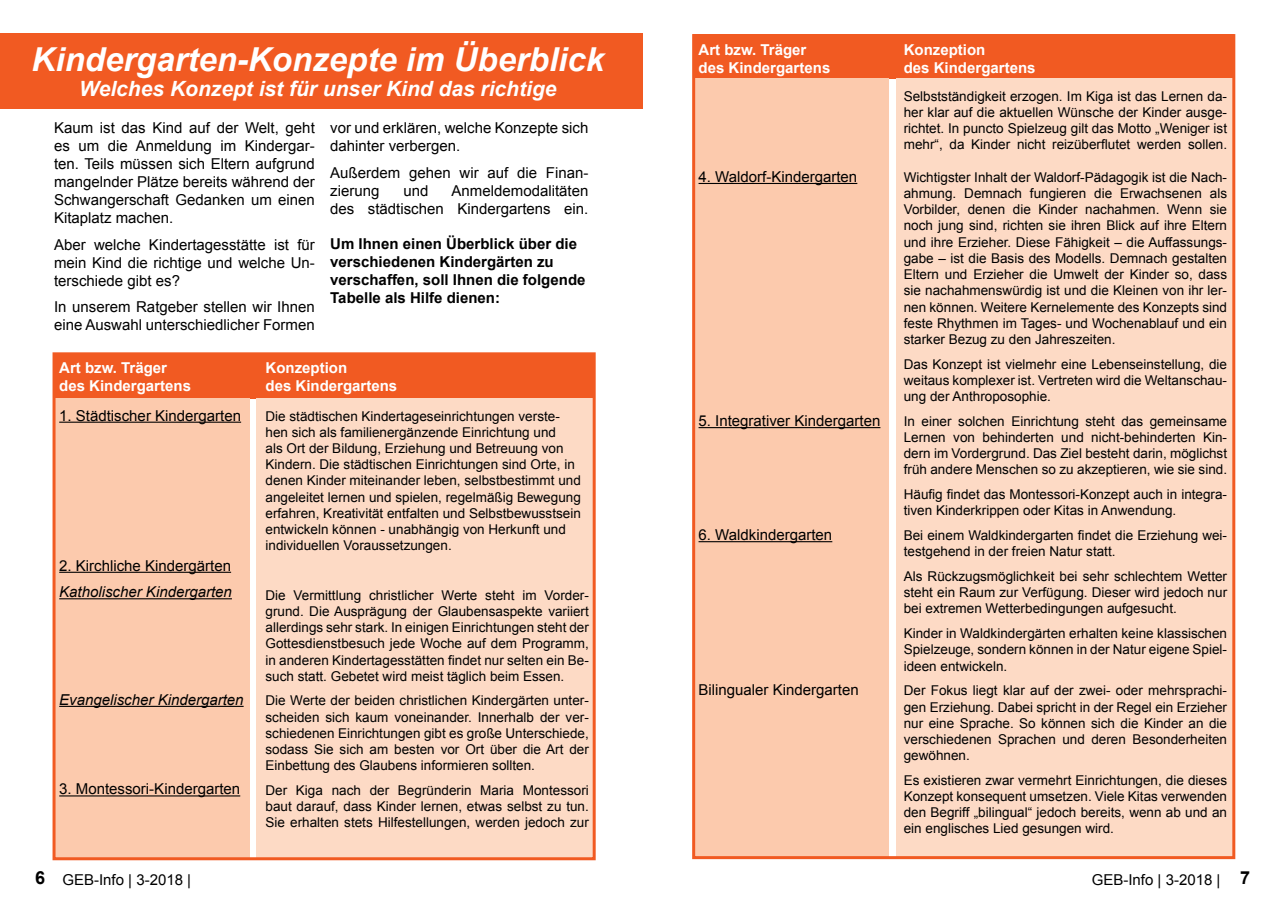
<style>
.page{position:relative;width:1285px;height:919px;background:#fff}
.page>*{position:absolute;margin:0;border:0;box-sizing:border-box;transform-origin:0 0}
.t1{font:italic 700 33px "Arial";color:#fff}
.t2{font:italic 700 21px "Arial";color:#fff}
.t3{font:700 18px "Arial";color:#000}
.t4{font:15px/18px "Arial";color:#000}
.t5{font:700 15px/18px "Arial";color:#fff}
.t6{font:700 15px/18px "Arial";color:#000}
.t7{font:italic 15px "Arial";color:#000}
.t8{font:13.5px/16.2px "Arial";color:#000;text-align:justify}
</style>
<div class="page">
<div style="left:693px;top:34px;width:540px;height:45px;background:#f15a22"></div>
<div style="left:895px;top:79px;width:338px;height:780px;background:#fddac5"></div>
<div style="left:693px;top:79px;width:195px;height:780px;background:#fccaad"></div>
<div style="left:54px;top:354px;width:540px;height:44px;background:#f15a22"></div>
<div style="left:256px;top:398px;width:338px;height:462px;background:#fddac5"></div>
<div style="left:54px;top:398px;width:195px;height:462px;background:#fccaad"></div>
<div style="left:0;top:33px;width:642px;height:75px;background:#f15a22"></div>
<hr style="left:59px;top:421px;width:182px;height:1px;background:#000">
<hr style="left:59px;top:571px;width:172px;height:1px;background:#000">
<hr style="left:59px;top:598px;width:173px;height:1px;background:#000">
<hr style="left:59px;top:705px;width:184px;height:1px;background:#000">
<hr style="left:59px;top:795px;width:181px;height:1px;background:#000">
<hr style="left:698px;top:183px;width:159px;height:1px;background:#000">
<hr style="left:698px;top:427px;width:182px;height:1px;background:#000">
<hr style="left:698px;top:541px;width:134px;height:1px;background:#000">
<div style="left:52px;top:352px;width:543px;height:508px;border:3px solid #f15a22"></div>
<div style="left:692px;top:34px;width:542px;height:825px;border:3px solid #f15a22"></div>
<h1 class="t1" style="left:32px;top:37px;width:574px">Kindergarten-Konzepte im Überblick</h1>
<h2 class="t2" style="left:79px;top:75px;width:478px">Welches Konzept ist für unser Kind das richtige</h2>
<p class="t4" style="left:54px;top:119px;width:262px;text-align:justify">Kaum ist das Kind auf der Welt, geht es um die Anmeldung im Kindergar&shy;ten. Teils müssen sich Eltern aufgrund mangelnder Plätze bereits während der Schwangerschaft Gedanken um einen Kitaplatz machen.</p>
<p class="t4" style="left:54px;top:236px;width:262px;text-align:justify">Aber welche Kindertagesstätte ist für mein Kind die richtige und welche Un&shy;terschiede gibt es?</p>
<p class="t4" style="left:54px;top:298px;width:262px">In unserem Ratgeber stellen wir Ihnen eine Auswahl unterschiedlicher Formen</p>
<p class="t4" style="left:330px;top:119px;width:259px">vor und erklären, welche Konzepte sich dahinter verbergen.</p>
<p class="t4" style="left:330px;top:164px;width:259px">Außerdem gehen wir auf die Finan&shy;zierung</p>
<p class="t4" style="left:330px;top:182px;width:260px;text-align:right">Anmeldemodalitäten<br>des städtischen Kindergartens ein.</p>
<p class="t6" style="left:330px;top:235px;width:257px">Um Ihnen einen Überblick über die verschiedenen Kindergärten zu verschaffen, soll Ihnen die folgende<br>Tabelle als Hilfe dienen:</p>
<p class="t4" style="left:403px;top:182px;width:27px">und</p>
<p class="t5" style="left:59px;top:359px;width:133px">Art bzw. Träger des Kindergartens</p>
<p class="t4" style="left:59px;top:406px;width:183px">1. Städtischer Kindergarten</p>
<p class="t4" style="left:59px;top:556px;width:173px">2. Kirchliche Kindergärten</p>
<p class="t7" style="left:59px;top:582px;width:174px">Katholischer Kindergarten</p>
<p class="t7" style="left:59px;top:689px;width:186px">Evangelischer Kindergarten</p>
<p class="t4" style="left:59px;top:780px;width:182px">3. Montessori-Kindergarten</p>
<p class="t5" style="left:265px;top:359px;width:133px">Konzeption<br>des Kindergartens</p>
<p class="t8" style="left:265px;top:408px;width:317px;text-align:left">Die städtischen Kindertageseinrichtungen verste&shy;hen sich als familienergänzende Einrichtung und<br>als Ort der Bildung, Erziehung und Betreuung von Kindern. Die städtischen Einrichtungen sind Orte, in denen Kinder miteinander leben, selbstbestimmt und angeleitet lernen und spielen, regelmäßig Bewegung erfahren, Kreativität entfalten und Selbstbewusstsein entwickeln können - unabhängig von Herkunft und individuellen Voraussetzungen.</p>
<p class="t8" style="left:265px;top:587px;width:325px">Die Vermittlung christlicher Werte steht im Vorder&shy;grund. Die Ausprägung der Glaubensaspekte variiert allerdings sehr stark. In einigen Einrichtungen steht der Gottesdienstbesuch jede Woche auf dem Programm, in anderen Kindertagesstätten findet nur selten ein Be&shy;such statt. Gebetet wird meist täglich beim Essen.</p>
<p class="t8" style="left:265px;top:692px;width:325px">Die Werte der beiden christlichen Kindergärten unter&shy;scheiden sich kaum voneinander. Innerhalb der ver&shy;schiedenen Einrichtungen gibt es große Unterschiede, sodass Sie sich am besten vor Ort über die Art der Einbettung des Glaubens informieren sollten.</p>
<p class="t8" style="left:265px;top:782px;width:325px">Der Kiga nach der Begründerin Maria Montessori baut darauf, dass Kinder lernen, etwas selbst zu tun.<br>Sie erhalten stets Hilfestellungen, werden jedoch zur</p>
<p class="t5" style="left:698px;top:41px;width:109px">Art bzw. Träger</p>
<p class="t5" style="left:698px;top:59px;width:133px">des Kindergartens</p>
<p class="t4" style="left:698px;top:168px;width:160px">4. Waldorf-Kindergarten</p>
<p class="t4" style="left:698px;top:412px;width:183px">5. Integrativer Kindergarten</p>
<p class="t4" style="left:698px;top:526px;width:135px">6. Waldkindergarten</p>
<p class="t4" style="left:698px;top:681px;width:162px">Bilingualer Kindergarten</p>
<p class="t5" style="left:903px;top:41px;width:133px">Konzeption<br>des Kindergartens</p>
<p class="t8" style="left:903px;top:88px;width:325px">Selbstständigkeit erzogen. Im Kiga ist das Lernen da&shy;her klar auf die aktuellen Wünsche der Kinder ausge&shy;richtet. In puncto Spielzeug gilt das Motto „Weniger ist mehr“, da Kinder nicht reizüberflutet werden sollen.</p>
<p class="t8" style="left:903px;top:169px;width:325px">Wichtigster Inhalt der Waldorf-Pädagogik ist die Nach&shy;ahmung. Demnach fungieren die Erwachsenen als Vorbilder, denen die Kinder nachahmen. Wenn sie noch jung sind, richten sie ihren Blick auf ihre Eltern und ihre Erzieher. Diese Fähigkeit – die Auffassungs&shy;gabe – ist die Basis des Modells. Demnach gestalten Eltern und Erzieher die Umwelt der Kinder so, dass sie nachahmenswürdig ist und die Kleinen von ihr ler&shy;nen können. Weitere Kernelemente des Konzepts sind feste Rhythmen im Tages- und Wochenablauf und ein starker Bezug zu den Jahreszeiten.</p>
<p class="t8" style="left:903px;top:356px;width:325px">Das Konzept ist vielmehr eine Lebenseinstellung, die weitaus komplexer ist. Vertreten wird die Weltanschau&shy;ung der Anthroposophie.</p>
<p class="t8" style="left:903px;top:413px;width:325px">In einer solchen Einrichtung steht das gemeinsame Lernen von behinderten und nicht-behinderten Kin&shy;dern im Vordergrund. Das Ziel besteht darin, möglichst früh andere Menschen so zu akzeptieren, wie sie sind.</p>
<p class="t8" style="left:903px;top:486px;width:325px">Häufig findet das Montessori-Konzept auch in integra&shy;tiven Kinderkrippen oder Kitas in Anwendung.</p>
<p class="t8" style="left:903px;top:527px;width:325px">Bei einem Waldkindergarten findet die Erziehung wei&shy;testgehend in der freien Natur statt.</p>
<p class="t8" style="left:903px;top:568px;width:325px">Als Rückzugsmöglichkeit bei sehr schlechtem Wetter steht ein Raum zur Verfügung. Dieser wird jedoch nur bei extremen Wetterbedingungen aufgesucht.</p>
<p class="t8" style="left:903px;top:625px;width:325px">Kinder in Waldkindergärten erhalten keine klassischen Spielzeuge, sondern können in der Natur eigene Spiel&shy;ideen entwickeln.</p>
<p class="t8" style="left:903px;top:682px;width:325px">Der Fokus liegt klar auf der zwei- oder mehrsprachi&shy;gen Erziehung. Dabei spricht in der Regel ein Erzieher nur eine Sprache. So können sich die Kinder an die verschiedenen Sprachen und deren Besonderheiten gewöhnen.</p>
<p class="t8" style="left:903px;top:772px;width:325px">Es existieren zwar vermehrt Einrichtungen, die dieses Konzept konsequent umsetzen. Viele Kitas verwenden den Begriff „bilingual“ jedoch bereits, wenn ab und an ein englisches Lied gesungen wird.</p>
<h3 class="t3" style="left:35px;top:865px;width:12px">6</h3>
<h3 class="t3" style="left:1239px;top:865px;width:12px">7</h3>
<p class="t4" style="left:62px;top:871px;width:130px">GEB-Info | 3-2018 |</p>
<p class="t4" style="left:1091px;top:871px;width:130px">GEB-Info | 3-2018 |</p>
</div>
